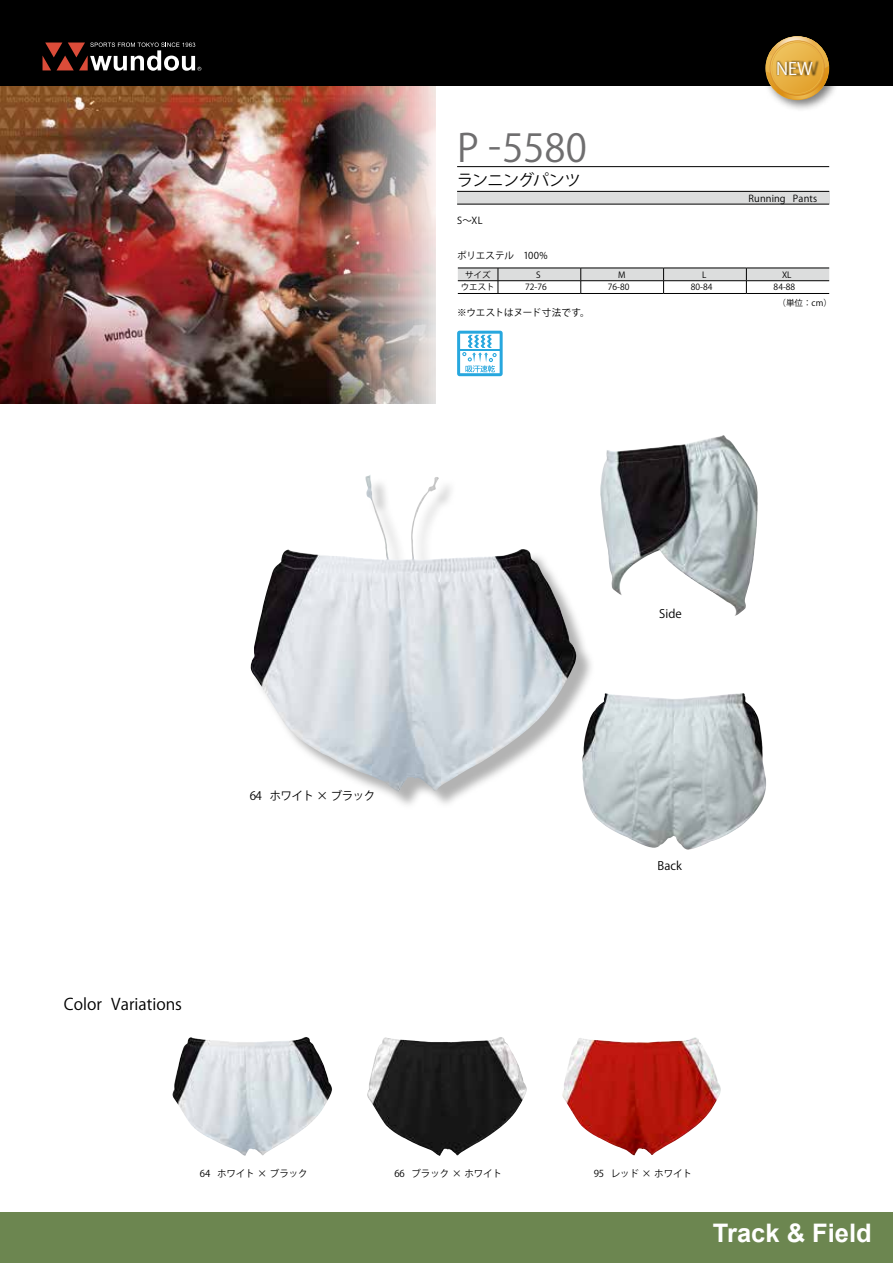
<style>
.page{position:relative;width:893px;height:1263px;background:#fff}
.page>*{position:absolute;margin:0;border:0;box-sizing:border-box;transform-origin:0 0}
.t1{font:38.25px "Shin Go Pro Bold 90 ms RKSJ H";color:#6f6e6f}
.t2{font:700 25.5px "Arial";color:#fff}
.t3{font:16.95px "Shin Go Pro Light 90 ms RKSJ H";color:#fff}
.t4{font:15.9px "Shin Go Pro Light 90 ms RKSJ H";color:#000}
.t5{font:15.9px "Shin Go Pro Medium 90 ms RKSJ H";letter-spacing:-.035em;color:#000}
.t6{font:11.7px "Shin Go Pro Light 90 ms RKSJ H";letter-spacing:-.06em;color:#000}
.t7{font:9.6px "Shin Go Pro Light 90 ms RKSJ H";letter-spacing:-.02em;color:#000}
.t8{font:9.6px "Shin Go Pro Light 90 ms RKSJ H";letter-spacing:.02em;color:#000}
.t9{font:9.6px "Shin Go Pro Light 90 ms RKSJ H";letter-spacing:.015em;color:#000}
.t10{font:8.55px/16px "Shin Go Pro Light 90 ms RKSJ H";color:#000}
</style>
<div class="page">
<img style="left:0;top:85px;width:436px;height:318px">
<div style="left:0;top:1212px;width:893px;height:51px;background:#6c8650"></div>
<div style="left:0;top:0;width:893px;height:85px;background:#000"></div>
<svg style="left:43px;top:43px;width:158px;height:28px"></svg>
<div style="left:457px;top:191px;width:372px;height:13px;background:#dcdddd"></div>
<hr style="left:457px;top:204px;width:372px;height:1px;background:#000">
<hr style="left:457px;top:191px;width:372px;height:1px;background:#000">
<hr style="left:457px;top:166px;width:372px;height:1px;background:#000">
<svg style="left:761px;top:65px;width:80px;height:45px"></svg>
<svg style="left:766px;top:36px;width:63px;height:64px"></svg>
<svg style="left:772px;top:42px;width:51px;height:52px"></svg>
<div style="left:772px;top:43px;width:51px;height:50px;background:linear-gradient(to bottom,#edbd56,#e4a634);border-radius:25px"></div>
<svg style="left:776px;top:60px;width:44px;height:16px"></svg>
<hr style="left:458px;top:293px;width:40px;height:1px;background:#000">
<hr style="left:498px;top:293px;width:83px;height:1px;background:#000">
<hr style="left:581px;top:293px;width:83px;height:1px;background:#000">
<hr style="left:664px;top:293px;width:82px;height:1px;background:#000">
<hr style="left:746px;top:293px;width:83px;height:1px;background:#000">
<svg style="left:458px;top:268px;width:371px;height:25px"></svg>
<svg style="left:457px;top:331px;width:46px;height:45px"></svg>
<svg style="left:384px;top:625px;width:207px;height:180px"></svg>
<img style="left:250px;top:477px;width:327px;height:315px">
<img style="left:600px;top:435px;width:158px;height:181px">
<img style="left:582px;top:693px;width:161px;height:157px">
<img style="left:367px;top:1037px;width:160px;height:119px">
<img style="left:562px;top:1037px;width:159px;height:118px">
<img style="left:172px;top:1037px;width:160px;height:119px">
<h1 class="t1" style="left:457px;top:127px;width:131px">P -5580</h1>
<h3 class="t5" style="left:457px;top:171px;width:125px">ランニングパンツ</h3>
<p class="t7" style="left:457px;top:215px;width:27px">S～XL</p>
<p class="t7" style="left:457px;top:250px;width:92px">ポリエステル　100%</p>
<h3 class="t3" style="left:776px;top:59px;width:38px">NEW</h3>
<p class="t9" style="left:748px;top:193px;width:70px">Running Pants</p>
<p class="t10" style="left:465px;top:267px;width:27px">サイズ</p>
<p class="t10" style="left:536px;top:267px;width:6px">S</p>
<p class="t10" style="left:618px;top:267px;width:9px">M</p>
<p class="t10" style="left:702px;top:267px;width:6px">L</p>
<p class="t10" style="left:782px;top:267px;width:11px">XL</p>
<p class="t10" style="left:461px;top:279px;width:36px">ウエスト</p>
<p class="t10" style="left:525px;top:279px;width:23px">72-76</p>
<p class="t10" style="left:608px;top:279px;width:23px">76-80</p>
<p class="t10" style="left:691px;top:279px;width:23px">80-84</p>
<p class="t10" style="left:777px;top:279px;width:56px;text-indent:-4px">84-88<br>（単位：cm）</p>
<p class="t8" style="left:457px;top:307px;width:134px">※ウエストはヌード寸法です。</p>
<p class="t6" style="left:659px;top:607px;width:24px">Side</p>
<p class="t6" style="left:250px;top:789px;width:127px">64 ホワイト × ブラック</p>
<h3 class="t4" style="left:64px;top:995px;width:120px">Color Variations</h3>
<p class="t6" style="left:658px;top:859px;width:26px">Back</p>
<p class="t7" style="left:200px;top:1168px;width:109px">64 ホワイト × ブラック</p>
<p class="t7" style="left:394px;top:1168px;width:109px">66 ブラック × ホワイト</p>
<p class="t7" style="left:594px;top:1168px;width:100px">95 レッド × ホワイト</p>
<h2 class="t2" style="left:713px;top:1216px;width:160px">Track &amp; Field</h2>
</div>
